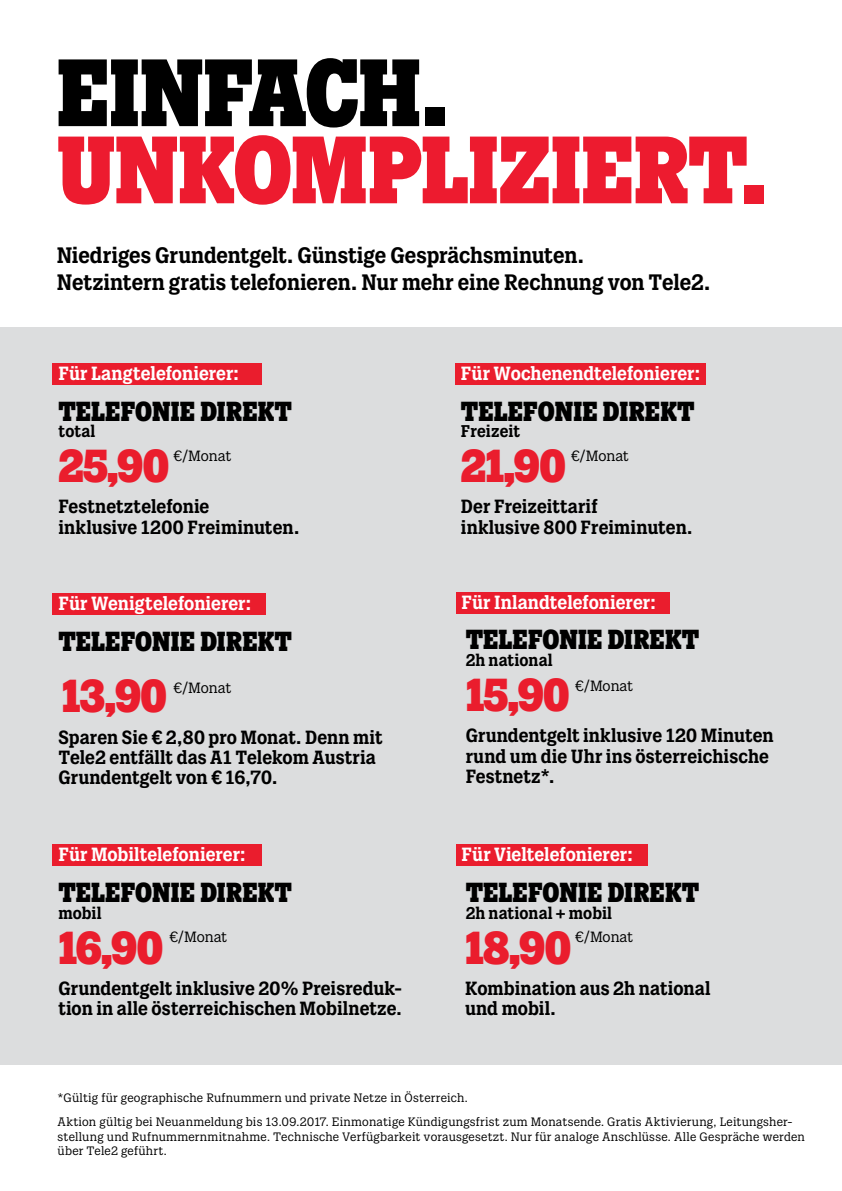
<style>
.page{position:relative;width:842px;height:1191px;background:#fff}
.page>*{position:absolute;margin:0;border:0;box-sizing:border-box;transform-origin:0 0}
.t1{font:800 94px "Tele 2 Slab";letter-spacing:-.01em;color:#ed1b2f}
.t2{font:800 94px "Tele 2 Slab";letter-spacing:-.005em;color:#000}
.t3{font:800 45.6px "Tele 2 Slab";letter-spacing:-.02em;color:#ea1d2d}
.t4{font:800 27.2px "Tele 2 Slab";letter-spacing:.005em;color:#000}
.t5{font:700 22px/26.4px "Tele 2 Slab";color:#000}
.t6{font:700 18.8px/20.2px "Tele 2 Slab";letter-spacing:.005em;color:#000}
.t7{font:700 18.8px "Tele 2 Slab";color:#fff}
.t8{font:700 16.8px "Tele 2 Slab";letter-spacing:.01em;color:#000}
.t9{font:14.6px "Tele 2 Slab";letter-spacing:-.01em;color:#000}
.t10{font:12px/14.4px "Tele 2 Slab";letter-spacing:.02em;color:#000}
</style>
<div class="page">
<div style="left:0;top:327px;width:842px;height:737px;background:#dcddde"></div>
<div style="left:456px;top:844px;width:192px;height:22px;background:#ea1d2d"></div>
<div style="left:52px;top:844px;width:210px;height:22px;background:#ea1d2d"></div>
<div style="left:52px;top:363px;width:210px;height:22px;background:#ea1d2d"></div>
<div style="left:455px;top:363px;width:250px;height:22px;background:#ea1d2d"></div>
<div style="left:52px;top:593px;width:214px;height:22px;background:#ea1d2d"></div>
<div style="left:456px;top:591px;width:214px;height:22px;background:#ea1d2d"></div>
<h1 class="t2" style="left:57px;top:45px;width:392px">EINFACH.</h1>
<h1 class="t1" style="left:57px;top:122px;width:712px">UNKOMPLIZIERT.</h1>
<p class="t5" style="left:57px;top:242px;width:655px">Niedriges Grundentgelt. Günstige Gesprächsminuten.<br>Netzintern gratis telefonieren. Nur mehr eine Rechnung von Tele2.</p>
<p class="t7" style="left:58px;top:362px;width:182px">Für Langtelefonierer:</p>
<h3 class="t4" style="left:58px;top:397px;width:235px">TELEFONIE DIREKT</h3>
<p class="t8" style="left:58px;top:421px;width:39px">total</p>
<p class="t7" style="left:461px;top:362px;width:241px">Für Wochenendtelefonierer:</p>
<h3 class="t4" style="left:461px;top:397px;width:235px">TELEFONIE DIREKT</h3>
<p class="t8" style="left:461px;top:421px;width:61px">Freizeit</p>
<h2 class="t3" style="left:58px;top:442px;width:112px">25,90</h2>
<h2 class="t3" style="left:461px;top:442px;width:106px">21,90</h2>
<p class="t9" style="left:174px;top:447px;width:59px">€/Monat</p>
<p class="t9" style="left:571px;top:447px;width:59px">€/Monat</p>
<p class="t6" style="left:58px;top:497px;width:242px">Festnetztelefonie<br>inklusive 1200 Freiminuten.</p>
<p class="t6" style="left:461px;top:497px;width:233px">Der Freizeittarif<br>inklusive 800 Freiminuten.</p>
<p class="t7" style="left:58px;top:592px;width:194px">Für Wenigtelefonierer:</p>
<p class="t7" style="left:461px;top:591px;width:196px">Für Inlandtelefonierer:</p>
<h3 class="t4" style="left:58px;top:627px;width:235px">TELEFONIE DIREKT</h3>
<h3 class="t4" style="left:466px;top:626px;width:235px">TELEFONIE DIREKT</h3>
<p class="t8" style="left:466px;top:650px;width:89px">2h national</p>
<h2 class="t3" style="left:62px;top:673px;width:107px">13,90</h2>
<p class="t9" style="left:174px;top:679px;width:59px">€/Monat</p>
<h2 class="t3" style="left:466px;top:671px;width:105px">15,90</h2>
<p class="t9" style="left:575px;top:677px;width:59px">€/Monat</p>
<p class="t6" style="left:58px;top:727px;width:326px">Sparen Sie € 2,80 pro Monat. Denn mit<br>Tele2 entfällt das A1 Telekom Austria<br>Grundentgelt von € 16,70.</p>
<p class="t6" style="left:466px;top:726px;width:309px">Grundentgelt inklusive 120 Minuten rund um die Uhr ins österreichische<br>Festnetz*.</p>
<p class="t7" style="left:58px;top:843px;width:189px">Für Mobiltelefonierer:</p>
<p class="t7" style="left:461px;top:843px;width:173px">Für Vieltelefonierer:</p>
<h3 class="t4" style="left:58px;top:878px;width:235px">TELEFONIE DIREKT</h3>
<p class="t8" style="left:58px;top:903px;width:45px">mobil</p>
<h3 class="t4" style="left:466px;top:878px;width:235px">TELEFONIE DIREKT</h3>
<p class="t8" style="left:466px;top:903px;width:148px">2h national + mobil</p>
<h2 class="t3" style="left:58px;top:924px;width:106px">16,90</h2>
<p class="t9" style="left:169px;top:928px;width:59px">€/Monat</p>
<h2 class="t3" style="left:465px;top:924px;width:108px">18,90</h2>
<p class="t9" style="left:575px;top:928px;width:59px">€/Monat</p>
<p class="t6" style="left:58px;top:978px;width:345px">Grundentgelt inklusive 20% Preisreduk&shy;tion in alle österreichischen Mobilnetze.</p>
<p class="t6" style="left:465px;top:978px;width:247px">Kombination aus 2h national und mobil.</p>
<p class="t10" style="left:58px;top:1091px;width:412px">*Gültig für geographische Rufnummern und private Netze in Österreich.</p>
<p class="t10" style="left:58px;top:1115px;width:749px">Aktion gültig bei Neuanmeldung bis 13.09.2017. Einmonatige Kündigungsfrist zum Monatsende. Gratis Aktivierung, Leitungsher&shy;stellung und Rufnummernmitnahme. Technische Verfügbarkeit vorausgesetzt. Nur für analoge Anschlüsse. Alle Gespräche werden über Tele2 geführt.</p>
</div>
